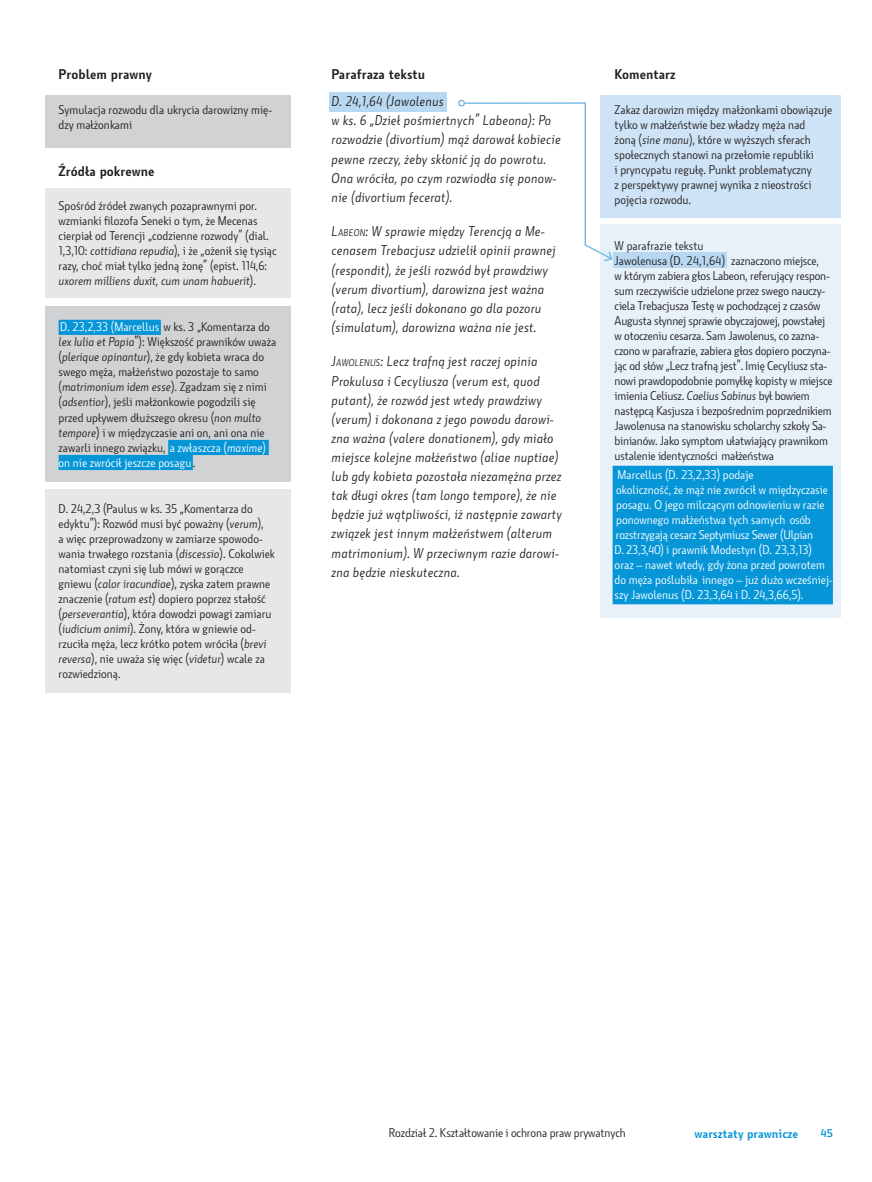
<style>
.page{position:relative;width:872px;height:1182px;background:#fff}
.page>*{position:absolute;margin:0;border:0;box-sizing:border-box;transform-origin:0 0}
.t1{font:italic 13.65px/19px "Botanika Lite CE";letter-spacing:.02em;color:#231f20}
.t2{font:700 13.65px "Botanika Lite CE";color:#231f20}
.t3{font:12.3px/15px "Botanika Lite CE";color:#231f20}
.t4{font:12.3px/15px "Botanika Lite CE";color:#fff}
.t5{font:700 12.3px "Botanika Lite CE";color:#0696d7}
.t6{font:700 10.95px "Botanika Lite CE";color:#0696d7}
.s1{font-style:italic}
.s2{color:#fff}
.s3{font-style:italic;color:#fff}
.s4{font-style:inherit}
.s5{font-size:9.6px}
</style>
<div class="page">
<div style="left:329px;top:92px;width:118px;height:20px;background:#b8d7f0"></div>
<div style="left:20px;top:95px;width:271px;height:53px;background:#d1d2d4"></div>
<div style="left:20px;top:306px;width:271px;height:175px;background:#d1d2d4"></div>
<div style="left:20px;top:188px;width:271px;height:109px;background:#e6e7e9"></div>
<div style="left:20px;top:490px;width:271px;height:203px;background:#e6e7e9"></div>
<div style="left:600px;top:95px;width:271px;height:123px;background:#cee3f5"></div>
<div style="left:600px;top:224px;width:271px;height:394px;background:#e7f1fa"></div>
<div style="left:613px;top:253px;width:113px;height:15px;background:#b8d7f0"></div>
<div style="left:59px;top:320px;width:102px;height:15px;background:#0696d7"></div>
<div style="left:168px;top:440px;width:101px;height:15px;background:#0696d7"></div>
<div style="left:59px;top:455px;width:134px;height:15px;background:#0696d7"></div>
<div style="left:458px;top:100px;width:7px;height:7px;border:1px solid #74b6e4;border-radius:50%"></div>
<svg style="left:463px;top:102px;width:150px;height:160px"></svg>
<div style="left:612px;top:466px;width:220px;height:138px;background:#0696d7"></div>
<div style="left:1px;top:30px;width:44px;height:1122px;background:#fff"></div>
<div style="left:840px;top:30px;width:31px;height:1122px;background:#fff"></div>
<p class="t2" style="left:59px;top:69px;width:95px">Problem prawny</p>
<p class="t3" style="left:59px;top:103px;width:215px">Symulacja rozwodu dla ukrycia darowizny mię&shy;dzy małżonkami</p>
<p class="t2" style="left:59px;top:166px;width:97px">Źródła pokrewne</p>
<p class="t3" style="left:59px;top:200px;width:220px">Spośród źródeł zwanych pozaprawnymi por. wzmianki filozofa Seneki o tym, że Mecenas cierpiał od Terencji „codzienne rozwody” (dial.<br>1,3,10: <span class="s1">cottidiana repudia</span>), i że „ożenił się tysiąc razy, choć miał tylko jedną żonę” (epist. 114,6: <span class="s1">uxorem milliens duxit, cum unam habuerit</span>).</p>
<p class="t3" style="left:59px;top:321px;width:219px"><span class="s2">D. 23,2,33 (Marcellus</span> w ks. 3 „Komentarza do <span class="s1">lex Iulia et Papia</span>”): Większość prawników uważa (<span class="s1">plerique opinantur</span>), że gdy kobieta wraca do swego męża, małżeństwo pozostaje to samo (<span class="s1">matrimonium idem esse</span>). Zgadzam się z nimi (<span class="s1">adsentior</span>), jeśli małżonkowie pogodzili się przed upływem dłuższego okresu (<span class="s1">non multo tempore</span>) i w międzyczasie ani on, ani ona nie zawarli innego związku, <span class="s2">a zwłaszcza (</span><span class="s3">maxime</span><span class="s2">) on nie zwrócił jeszcze posagu</span> .</p>
<p class="t3" style="left:59px;top:502px;width:218px">D. 24,2,3 (Paulus w ks. 35 „Komentarza do edyktu”): Rozwód musi być poważny (<span class="s1">verum</span>),<br>a więc przeprowadzony w zamiarze spowodo&shy;wania trwałego rozstania (<span class="s1">discessio</span>). Cokolwiek natomiast czyni się lub mówi w gorączce gniewu (<span class="s1">calor iracundiae</span>), zyska zatem prawne znaczenie (<span class="s1">ratum est</span>) dopiero poprzez stałość (<span class="s1">perseverantia</span>), która dowodzi powagi zamiaru (<span class="s1">iudicium animi</span>). Żony, która w gniewie od&shy;rzuciła męża, lecz krótko potem wróciła (<span class="s1">brevi reversa</span>), nie uważa się więc (<span class="s1">videtur</span>) wcale za rozwiedzioną.</p>
<p class="t2" style="left:331px;top:69px;width:95px">Parafraza tekstu</p>
<p class="t1" style="left:331px;top:93px;width:231px">D. 24,1,64 (Jawolenus<br>w ks. 6 „Dzieł pośmiertnych” Labeona): Po rozwodzie (divortium) mąż darował kobiecie pewne rzeczy, żeby skłonić ją do powrotu.<br>Ona wróciła, po czym rozwiodła się ponow&shy;nie (divortium fecerat).</p>
<p class="t1" style="left:331px;top:223px;width:225px"><span class="s4">L</span><span class="s5">ABEON</span>: W sprawie między Terencją a Me&shy;cenasem Trebacjusz udzielił opinii prawnej (respondit), że jeśli rozwód był prawdziwy (verum divortium), darowizna jest ważna (rata), lecz jeśli dokonano go dla pozoru (simulatum), darowizna ważna nie jest.</p>
<p class="t1" style="left:331px;top:353px;width:232px"><span class="s4">J</span><span class="s5">AWOLENUS</span>: Lecz trafną jest raczej opinia Prokulusa i Cecyliusza (verum est, quod putant), że rozwód jest wtedy prawdziwy (verum) i dokonana z jego powodu darowi&shy;zna ważna (valere donationem), gdy miało miejsce kolejne małżeństwo (aliae nuptiae) lub gdy kobieta pozostała niezamężna przez tak długi okres (tam longo tempore), że nie będzie już wątpliwości, iż następnie zawarty związek jest innym małżeństwem (alterum matrimonium). W przeciwnym razie darowi&shy;zna będzie nieskuteczna.</p>
<p class="t2" style="left:614px;top:69px;width:63px">Komentarz</p>
<p class="t3" style="left:614px;top:103px;width:219px">Zakaz darowizn między małżonkami obowiązuje tylko w małżeństwie bez władzy męża nad<br>żoną (<span class="s1">sine manu</span>), które w wyższych sferach społecznych stanowi na przełomie republiki<br>i pryncypatu regułę. Punkt problematyczny<br>z perspektywy prawnej wynika z nieostrości pojęcia rozwodu.</p>
<p class="t3" style="left:614px;top:239px;width:219px">W parafrazie tekstu<br>Jawolenusa (D. 24,1,64) zaznaczono miejsce,<br>w którym zabiera głos Labeon, referujący respon&shy;sum rzeczywiście udzielone przez swego nauczy&shy;ciela Trebacjusza Testę w pochodzącej z czasów Augusta słynnej sprawie obyczajowej, powstałej w otoczeniu cesarza. Sam Jawolenus, co zazna&shy;czono w parafrazie, zabiera głos dopiero poczyna&shy;jąc od słów „Lecz trafną jest”. Imię Cecyliusz sta&shy;nowi prawdopodobnie pomyłkę kopisty w miejsce imienia Celiusz. <span class="s1">Caelius Sabinus</span> był bowiem następcą Kasjusza i bezpośrednim poprzednikiem Jawolenusa na stanowisku scholarchy szkoły Sa&shy;binianów. Jako symptom ułatwiający prawnikom ustalenie identyczności małżeństwa</p>
<p class="t4" style="left:614px;top:468px;width:220px">Marcellus (D. 23,2,33) podaje<br>okoliczność, że mąż nie zwrócił w międzyczasie posagu. O jego milczącym odnowieniu w razie ponownego małżeństwa tych samych osób rozstrzygają cesarz Septymiusz Sewer (Ulpian<br>D. 23,3,40) i prawnik Modestyn (D. 23,3,13) oraz – nawet wtedy, gdy żona przed powrotem do męża poślubiła innego – już dużo wcześniej&shy;szy Jawolenus (D. 23,3,64 i D. 24,3,66,5).</p>
<p class="t3" style="left:389px;top:1126px;width:238px">Rozdział 2. Kształtowanie i ochrona praw prywatnych</p>
<p class="t5" style="left:694px;top:1129px;width:105px">warsztaty prawnicze</p>
<p class="t6" style="left:820px;top:1129px;width:14px">45</p>
</div>
